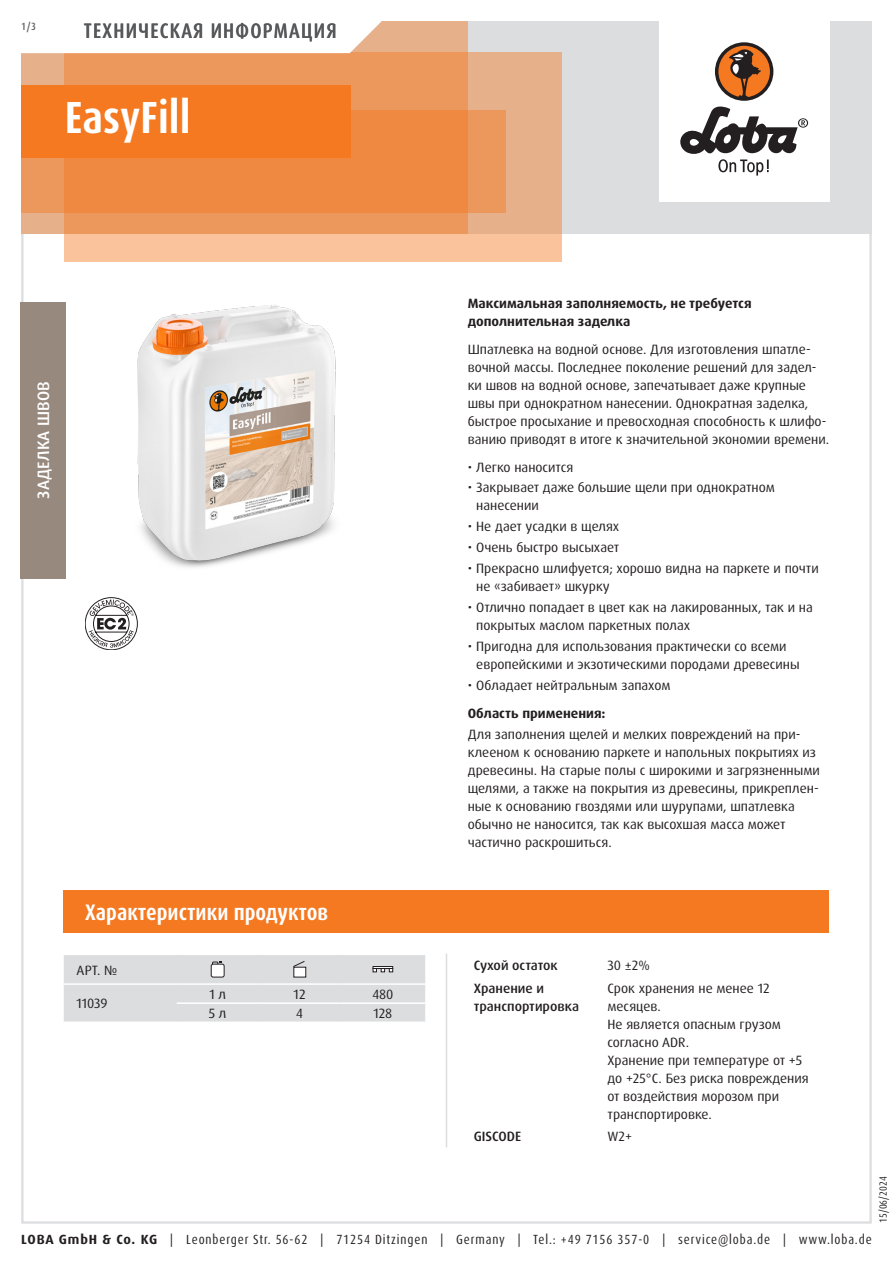
<style>
.page{position:relative;width:893px;height:1263px;background:#fff}
.page>*{position:absolute;margin:0;border:0;box-sizing:border-box;transform-origin:0 0}
.Produktname_weiss{font:700 condensed 45px "Dax Pro";color:#fff}
.Abschnitt{font:700 condensed 22.5px "Dax Pro";color:#fff}
.TI{font:500 condensed 21px "Dax Pro";letter-spacing:.06em;color:#57585a}
.Produktart_Vorbereitung{font:500 16.5px "Dax Pro";letter-spacing:.01em;color:#fff}
.Text{font:13.5px/18px "Dax Pro";color:#231f20}
.Text_ohne_Silbentrennung{font:13.5px/18px "Dax Pro";color:#231f20}
.Text_Bold{font:700 13.5px/18px "Dax Pro";color:#231f20}
.Text_Medium{font:500 13.5px/18px "Dax Pro";color:#231f20}
.Text_zentriert{font:13.5px "Dax Pro";color:#231f20}
.Text_Großbuchstaben{font:13.5px "Dax Pro";color:#231f20}
.t1{font:condensed 13.35px "Dax Pro";letter-spacing:.065em;color:#231f20}
.t2{font:condensed 10.5px "Dax Pro";color:#231f20}
.t3{font:500 condensed 10.5px "Dax Pro";color:#57585a}
.s1{font-weight:700;font-stretch:normal}
</style>
<div class="page">
<hr style="left:446px;top:953px;width:1px;height:194px;background:#dcdddf">
<svg style="left:64px;top:955px;width:361px;height:67px;background:#dcdddf"></svg>
<div style="left:373px;top:966px;width:20px;height:3px;border:1px solid #231f20"></div>
<div style="left:64px;top:890px;width:765px;height:42px;background:#f47921"></div>
<svg style="left:85px;top:597px;width:53px;height:53px"></svg>
<img style="left:137px;top:305px;width:199px;height:263px">
<div style="left:20px;top:302px;width:46px;height:276px;background:#98897e"></div>
<div style="left:21px;top:21px;width:851px;height:213px;background:#dcdddf"></div>
<div style="left:659px;top:0;width:170px;height:202px;background:#fff"></div>
<svg style="left:680px;top:106px;width:128px;height:70px"></svg>
<div style="left:715px;top:42px;width:58px;height:59px;background:#231f20;border-radius:50%"></div>
<svg style="left:718px;top:45px;width:52px;height:52px"></svg>
<div style="left:64px;top:52px;width:497px;height:209px;background:linear-gradient(to right,#fec79f,#efb992)"></div>
<div style="left:21px;top:111px;width:485px;height:102px;background:#ec975b"></div>
<svg style="left:21px;top:21px;width:447px;height:213px;background:#ed9150"></svg>
<svg style="left:21px;top:21px;width:411px;height:34px;background:#faede4"></svg>
<div style="left:21px;top:85px;width:330px;height:72px;background:#f47921"></div>
<p class="t3" style="left:21px;top:19px;width:16px">1/3</p>
<p class="TI" style="left:84px;top:17px;width:254px">ТЕХНИЧЕСКАЯ ИНФОРМАЦИЯ</p>
<p class="Produktname_weiss" style="left:65px;top:89px;width:127px">EasyFill</p>
<p class="Produktart_Vorbereitung" style="left:33px;top:499px;width:119px;rotate:-90deg">ЗАДЕЛКА ШВОВ</p>
<p class="Abschnitt" style="left:85px;top:898px;width:245px">Характеристики продуктов</p>
<p class="Text_Großbuchstaben" style="left:77px;top:961px;width:42px">АРТ. №</p>
<p class="Text" style="left:77px;top:995px;width:33px">11039</p>
<p class="Text_zentriert" style="left:209px;top:985px;width:18px">1 л</p>
<p class="Text_zentriert" style="left:294px;top:985px;width:13px">12</p>
<p class="Text_zentriert" style="left:372px;top:985px;width:22px">480</p>
<p class="Text_zentriert" style="left:209px;top:1005px;width:19px">5 л</p>
<p class="Text_zentriert" style="left:296px;top:1005px;width:8px">4</p>
<p class="Text_zentriert" style="left:373px;top:1005px;width:20px">128</p>
<p class="Text_Bold" style="left:468px;top:295px;width:286px">Максимальная заполняемость, не требуется дополнительная заделка</p>
<p class="Text" style="left:468px;top:340px;width:363px">Шпатлевка на водной основе. Для изготовления шпатле&shy;вочной массы. Последнее поколение решений для задел&shy;ки швов на водной основе, запечатывает даже крупные швы при однократном нанесении. Однократная заделка, быстрое просыхание и превосходная способность к шлифо&shy;ванию приводят в итоге к значительной экономии времени.</p>
<p class="Text" style="left:468px;top:458px;width:107px">• Легко наносится</p>
<p class="Text" style="left:476px;top:479px;width:300px;text-indent:-9px">• Закрывает даже большие щели при однократном нанесении</p>
<p class="Text" style="left:468px;top:518px;width:153px">• Не дает усадки в щелях</p>
<p class="Text" style="left:468px;top:539px;width:153px">• Очень быстро высыхает</p>
<p class="Text" style="left:476px;top:560px;width:344px;text-indent:-9px">• Прекрасно шлифуется; хорошо видна на паркете и почти не «забивает» шкурку</p>
<p class="Text" style="left:476px;top:599px;width:338px;text-indent:-9px">• Отлично попадает в цвет как на лакированных, так и на покрытых маслом паркетных полах</p>
<p class="Text" style="left:476px;top:638px;width:325px;text-indent:-9px">• Пригодна для использования практически со всеми европейскими и экзотическими породами древесины</p>
<p class="Text" style="left:468px;top:677px;width:204px">• Обладает нейтральным запахом</p>
<p class="Text_Bold" style="left:468px;top:704px;width:139px">Область применения:</p>
<p class="Text" style="left:468px;top:726px;width:354px">Для заполнения щелей и мелких повреждений на при&shy;клееном к основанию паркете и напольных покрытиях из древесины. На старые полы с широкими и загрязненными щелями, а также на покрытия из древесины, прикреплен&shy;ные к основанию гвоздями или шурупами, шпатлевка обычно не наносится, так как высохшая масса может частично раскрошиться.</p>
<p class="Text_Medium" style="left:474px;top:956px;width:86px">Сухой остаток</p>
<p class="Text_ohne_Silbentrennung" style="left:607px;top:956px;width:44px">30 ±2%</p>
<p class="Text_Medium" style="left:474px;top:979px;width:107px">Хранение и транспортировка</p>
<p class="Text_ohne_Silbentrennung" style="left:607px;top:979px;width:164px">Срок хранения не менее 12 месяцев.</p>
<p class="Text_ohne_Silbentrennung" style="left:607px;top:1015px;width:175px">Не является опасным грузом согласно ADR.</p>
<p class="Text_ohne_Silbentrennung" style="left:607px;top:1051px;width:203px">Хранение при температуре от +5 до +25°C. Без риска повреждения от воздействия морозом при транспортировке.</p>
<p class="Text_Medium" style="left:474px;top:1128px;width:49px">GISCODE</p>
<p class="Text_ohne_Silbentrennung" style="left:607px;top:1128px;width:26px">W2+</p>
<p class="t2" style="left:876px;top:1222px;width:48px;rotate:-90deg">15/06/2024</p>
<p class="t1" style="left:21px;top:1230px;width:852px"><span class="s1">LOBA GmbH &amp; Co. KG</span> | Leonberger Str. 56-62 | 71254 Ditzingen | Germany | Tel.: +49 7156 357-0 | service@loba.de | www.loba.de</p>
</div>
